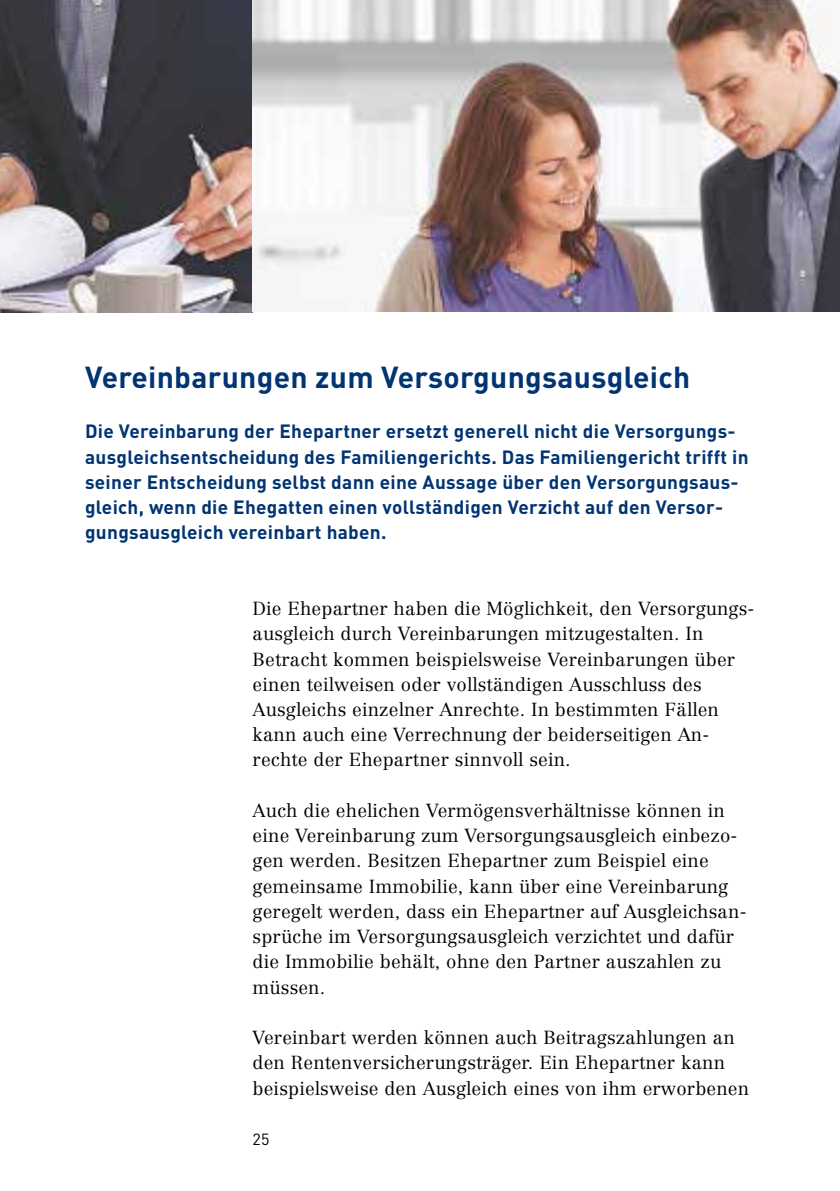
<style>
.page{position:relative;width:840px;height:1191px;background:#fff}
.page>*{position:absolute;margin:0;border:0;box-sizing:border-box;transform-origin:0 0}
.t1{font:700 30px "DIN";letter-spacing:.01em;color:#003472}
.t2{font:700 19px/25.2px "DIN";letter-spacing:.015em;color:#003472}
.t3{font:300 18.6px/25.2px "Centennial";letter-spacing:.01em;color:#000}
.t4{font:16px "DIN";color:#000}
</style>
<div class="page">
<img style="left:0;top:0;width:839px;height:312px">
<h2 class="t1" style="left:85px;top:357px;width:606px">Vereinbarungen zum Versorgungsausgleich</h2>
<p class="t2" style="left:85px;top:418px;width:664px">Die Vereinbarung der Ehepartner ersetzt generell nicht die Versorgungs&shy;ausgleichsentscheidung des Familiengerichts. Das Familiengericht trifft in seiner Entscheidung selbst dann eine Aussage über den Versorgungsaus&shy;gleich, wenn die Ehegatten einen vollständigen Verzicht auf den Versor&shy;gungsausgleich vereinbart haben.</p>
<p class="t3" style="left:252px;top:596px;width:503px">Die Ehepartner haben die Möglichkeit, den Versorgungs&shy;ausgleich durch Vereinbarungen mitzugestalten. In Betracht kommen beispielsweise Vereinbarungen über einen teilweisen oder vollständigen Ausschluss des Ausgleichs einzelner Anrechte. In bestimmten Fällen kann auch eine Verrechnung der beiderseitigen An‑ rechte der Ehepartner sinnvoll sein.</p>
<p class="t3" style="left:252px;top:797px;width:495px">Auch die ehelichen Vermögensverhältnisse können in eine Vereinbarung zum Versorgungsausgleich einbezo&shy;gen werden. Besitzen Ehepartner zum Beispiel eine gemeinsame Immobilie, kann über eine Vereinbarung geregelt werden, dass ein Ehepartner auf Ausgleichsan&shy;sprüche im Versorgungsausgleich verzichtet und dafür die Immobilie behält, ohne den Partner auszahlen zu müssen.</p>
<p class="t3" style="left:252px;top:1024px;width:498px">Vereinbart werden können auch Beitragszahlungen an den Rentenversicherungsträger. Ein Ehepartner kann beispielsweise den Ausgleich eines von ihm erworbenen</p>
<p class="t4" style="left:252px;top:1129px;width:18px">25</p>
</div>
